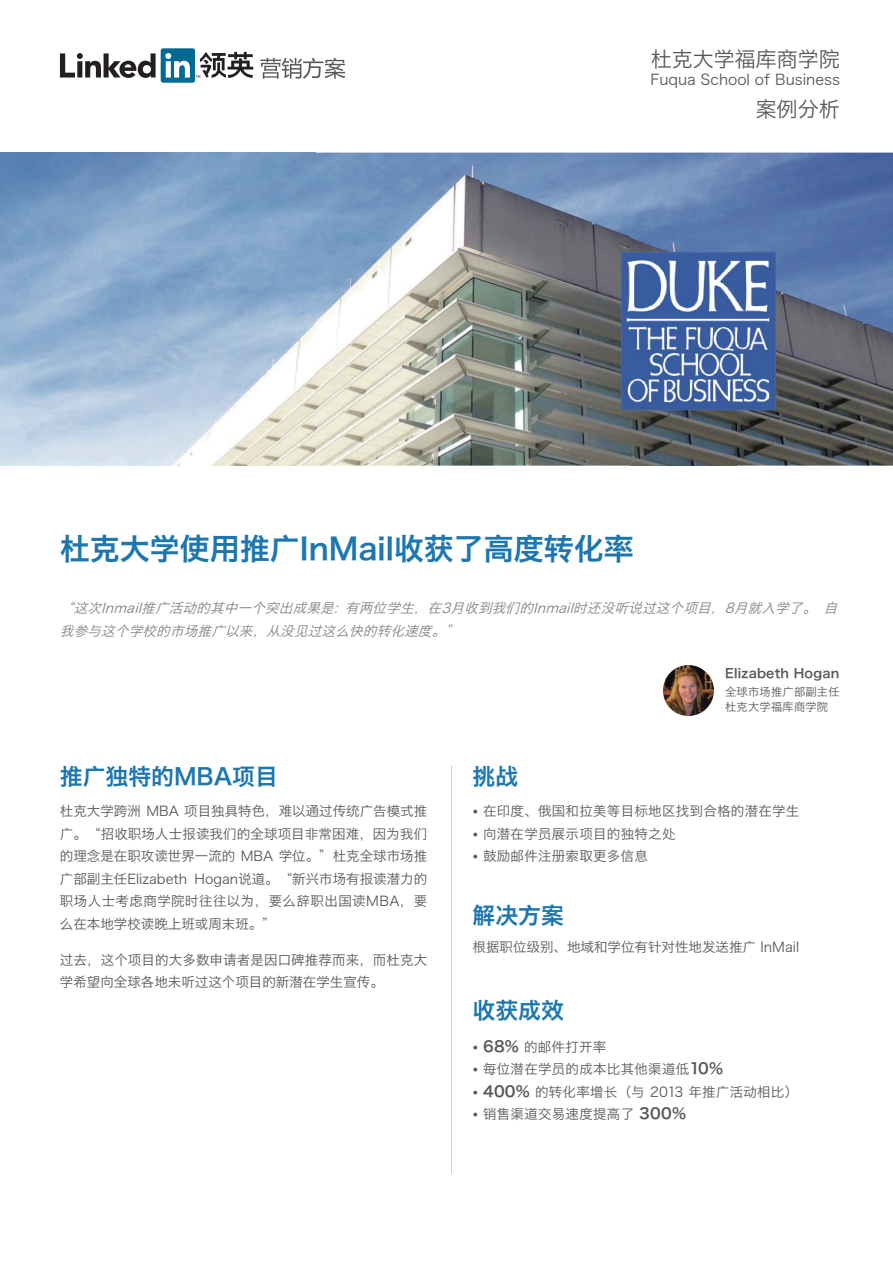
<style>
.page{position:relative;width:893px;height:1263px;background:#fff}
.page>*{position:absolute;margin:0;border:0;box-sizing:border-box;transform-origin:0 0}
.t1{font:30px "Hiragino Sans GB W6";color:#1c76b0}
.t2{font:22.8px "Hiragino Sans GB W6";color:#1c76b0}
.t3{font:21px "Hiragino Sans GB W3";color:#57585a}
.t4{font:14.7px "Hiragino Sans GB W3";color:#57585a}
.t5{font:13.5px/22.5px "Hiragino Sans GB W3";letter-spacing:.02em;color:#57585a;text-align:justify}
.t6{font:italic 13.5px/22.5px "Hiragino Sans GB W3";color:#808285}
.t7{font:13.5px "Hiragino Sans GB W3";color:#57585a}
.t8{font:12.75px "Hiragino Sans GB W6";letter-spacing:.02em;color:#57585a}
.t9{font:11.25px/15px "Hiragino Sans GB W3";letter-spacing:.02em;color:#57585a}
.s1{font-family:"Microsoft Ya Hei UI"}
.s2{font-family:"Hiragino Sans GB W6";font-size:15px}
</style>
<div class="page">
<hr style="left:451px;top:765px;width:1px;height:409px;background:#939598">
<img style="left:0;top:153px;width:630px;height:313px">
<img style="left:630px;top:153px;width:263px;height:103px">
<img style="left:736px;top:256px;width:157px;height:210px">
<img style="left:630px;top:410px;width:106px;height:56px">
<img style="left:621px;top:251px;width:155px;height:159px">
<img style="left:663px;top:665px;width:51px;height:51px;border-radius:26px">
<svg style="left:60px;top:53px;width:96px;height:25px"></svg>
<div style="left:161px;top:48px;width:34px;height:35px;background:#006a93;border-radius:3px"></div>
<svg style="left:165px;top:53px;width:25px;height:25px"></svg>
<svg style="left:196px;top:52px;width:57px;height:26px"></svg>
<svg style="left:260px;top:58px;width:85px;height:21px"></svg>
<h3 class="t3" style="left:651px;top:46px;width:191px">杜克大学福库商学院</h3>
<p class="t4" style="left:650px;top:70px;width:191px">Fuqua School of Business</p>
<h3 class="t3" style="left:756px;top:96px;width:85px">案例分析</h3>
<h1 class="t1" style="left:60px;top:529px;width:575px">杜克大学使用推广InMail收获了高度转化率</h1>
<p class="t6" style="left:60px;top:597px;width:783px">“这次Inmail推广活动的其中一个突出成果是: 有两位学生，在3月收到我们的Inmail时还没听说过这个项目，8月就入学了。 自我参与这个学校的市场推广以来，从没见过这么快的转化速度。”</p>
<h2 class="t2" style="left:60px;top:762px;width:220px">推广独特的MBA项目</h2>
<p class="t5" style="left:60px;top:800px;width:369px">杜克大学跨洲 MBA 项目独具特色，难以通过传统广告模式推广。“招收职场人士报读我们的全球项目非常困难，因为我们的理念是在职攻读世界一流的 MBA 学位。”杜克全球市场推广部副主任Elizabeth Hogan说道。“新兴市场有报读潜力的职场人士考虑商学院时往往以为，要么辞职出国读MBA，要么在本地学校读晚上班或周末班。”</p>
<p class="t5" style="left:60px;top:948px;width:369px">过去，这个项目的大多数申请者是因口碑推荐而来，而杜克大学希望向全球各地未听过这个项目的新潜在学生宣传。</p>
<p class="t8" style="left:725px;top:665px;width:116px">Elizabeth Hogan</p>
<p class="t9" style="left:725px;top:684px;width:116px">全球市场推广部副主任杜克大学福库商学院</p>
<h2 class="t2" style="left:473px;top:762px;width:47px">挑战</h2>
<p class="t5" style="left:473px;top:800px;width:328px"><span class="s1">•</span> 在印度、俄国和拉美等目标地区找到合格的潜在学生</p>
<p class="t5" style="left:473px;top:822px;width:204px"><span class="s1">•</span> 向潜在学员展示项目的独特之处</p>
<p class="t5" style="left:473px;top:845px;width:177px"><span class="s1">•</span> 鼓励邮件注册索取更多信息</p>
<h2 class="t2" style="left:473px;top:900px;width:93px">解决方案</h2>
<p class="t7" style="left:473px;top:938px;width:328px">根据职位级别、地域和学位有针对性地发送推广 InMail</p>
<h2 class="t2" style="left:473px;top:996px;width:93px">收获成效</h2>
<p class="t5" style="left:473px;top:1035px;width:135px"><span class="s1">•</span> <span class="s2">68%</span> 的邮件打开率</p>
<p class="t5" style="left:473px;top:1057px;width:252px"><span class="s1">•</span> 每位潜在学员的成本比其他渠道低<span class="s2">10%</span></p>
<p class="t5" style="left:473px;top:1080px;width:327px"><span class="s1">•</span> <span class="s2">400%</span> 的转化率增长（与 2013 年推广活动相比）</p>
<p class="t5" style="left:473px;top:1102px;width:215px"><span class="s1">•</span> 销售渠道交易速度提高了 <span class="s2">300%</span></p>
</div>
